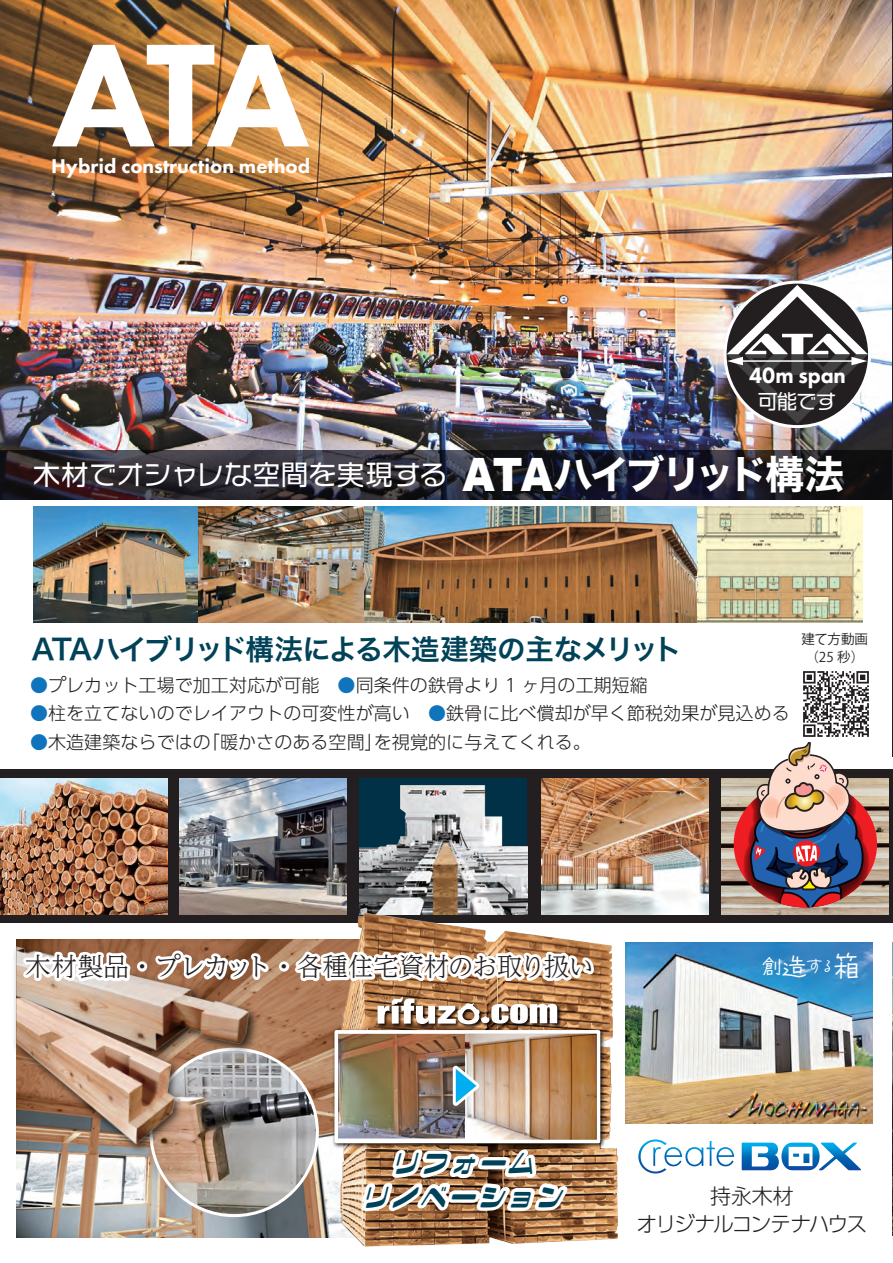
<style>
.page{position:relative;width:893px;height:1263px;background:#fff}
.page>*{position:absolute;margin:0;border:0;box-sizing:border-box;transform-origin:0 0}
.t1{font:800 152.25px "Futura PT";color:#fff}
.t2{font:28.5px "Hiragino Sans W6";letter-spacing:-.06em;color:#004258}
.t3{font:27px "VDL Logona Regular";letter-spacing:.035em;color:#fff}
.t4{font:300 25.5px "UD Reimin Pr 6 N";letter-spacing:-.03em;color:#231f20}
.t5{font:italic 23.25px/33.3px "TA shiguma";color:#004258;text-align:center;scale:1.14 1}
.t6{font:800 22.95px "Futura PT";letter-spacing:-.005em;color:#fff;scale:.95 1}
.t7{font:300 21px/28.5px "UD Shin Go Pr 6 N";letter-spacing:-.095em;color:#231f20;text-align:center}
.t8{font:800 20.7px "Futura PT";color:#fff}
.t9{font:19.95px "VDL Logona Regular";color:#fff}
.t10{font:300 18px "UD Shin Go Pr 6 N";letter-spacing:.005em;color:#231f20}
.t11{font:15.9px "VDL Pen Letter Medium";color:#fff}
.t12{font:13.5px/18px "Koz Go Pr 6 N";color:#231f20}
.s1{font-family:"Arial";font-weight:900;font-size:46.05px}
.s2{font-family:"Hiragino Sans W7";font-size:39.3px}
.s3{color:#1074bc}
.s4{font-size:20.7px}
.s5{font-size:25.5px}
.s6{font-size:28.65px}
</style>
<div class="page">
<img style="left:0;top:0;width:892px;height:450px">
<svg style="left:0;top:450px;width:892px;height:50px;background:#29252c"></svg>
<img style="left:33px;top:507px;width:830px;height:116px">
<img style="left:16px;top:940px;width:315px;height:297px">
<img style="left:892px;top:942px;width:1px;height:294px">
<div style="left:0;top:770px;width:893px;height:153px;background:#231f20"></div>
<img style="left:0;top:778px;width:167px;height:136px">
<img style="left:180px;top:778px;width:167px;height:136px">
<img style="left:721px;top:778px;width:167px;height:136px">
<img style="left:151px;top:1049px;width:166px;height:166px;border-radius:83px">
<img style="left:14px;top:939px;width:259px;height:236px">
<img style="left:16px;top:1054px;width:162px;height:97px">
<img style="left:16px;top:943px;width:235px;height:111px">
<img style="left:331px;top:911px;width:287px;height:336px">
<img style="left:720px;top:942px;width:152px;height:181px">
<svg style="left:724px;top:281px;width:147px;height:147px"></svg>
<img style="left:803px;top:671px;width:66px;height:66px">
<div style="left:734px;top:781px;width:143px;height:126px;background:#ee1d23;border-radius:50%"></div>
<svg style="left:743px;top:742px;width:126px;height:165px"></svg>
<svg style="left:742px;top:1142px;width:119px;height:28px"></svg>
<svg style="left:720px;top:1147px;width:14px;height:20px"></svg>
<svg style="left:17px;top:939px;width:117px;height:47px"></svg>
<div style="left:137px;top:961px;width:10px;height:11px;border:6px solid #fff;border-radius:50%"></div>
<svg style="left:151px;top:948px;width:122px;height:150px;background:#ae9382"></svg>
<div style="left:279px;top:961px;width:10px;height:11px;border:6px solid #fff;border-radius:50%"></div>
<svg style="left:289px;top:921px;width:66px;height:65px"></svg>
<img style="left:727px;top:1090px;width:142px;height:29px">
<hr style="left:892px;top:0;width:1px;height:757px;background:#231f20">
<img style="left:385px;top:59px;width:335px;height:1108px">
<img style="left:355px;top:92px;width:335px;height:1122px">
<img style="left:336px;top:1032px;width:240px;height:186px">
<h1 class="t1" style="left:52px;top:0;width:259px">ATA</h1>
<p class="t8" style="left:51px;top:153px;width:261px">Hybrid construction method</p>
<p class="t6" style="left:749px;top:361px;width:104px">40m span</p>
<p class="t9" style="left:758px;top:388px;width:80px">可能です</p>
<h3 class="t3" style="left:33px;top:456px;width:812px">木材でオシャレな空間を実現する <span class="s1">ATA</span><span class="s2">ハイブリッド構法</span></h3>
<h2 class="t2" style="left:32px;top:624px;width:652px">ATAハイブリッド構法による木造建築の主なメリット</h2>
<p class="t10" style="left:30px;top:670px;width:619px"><span class="s3">●</span>プレカット工場で加工対応が可能　<span class="s3">●</span>同条件の鉄骨より 1 ヶ月の工期短縮</p>
<p class="t10" style="left:30px;top:699px;width:761px"><span class="s3">●</span>柱を立てないのでレイアウトの可変性が高い　<span class="s3">●</span>鉄骨に比べ償却が早く節税効果が見込める</p>
<p class="t10" style="left:30px;top:727px;width:562px"><span class="s3">●</span>木造建築ならではの「暖かさのある空間」を視覚的に与えてくれる。</p>
<p class="t12" style="left:801px;top:630px;width:68px">建て方動画（25 秒）</p>
<h3 class="t4" style="left:25px;top:946px;width:570px">木材製品・プレカット・各種住宅資材のお取り扱い</h3>
<p class="t11" style="left:761px;top:954px;width:101px"><span class="s4">創</span><span class="s5">造</span>する<span class="s6">箱</span></p>
<p class="t5" style="left:361px;top:1147px;width:183px">リフォーム<br>リノベーション</p>
<p class="t7" style="left:637px;top:1181px;width:232px">持永木材<br>オリジナルコンテナハウス</p>
</div>
